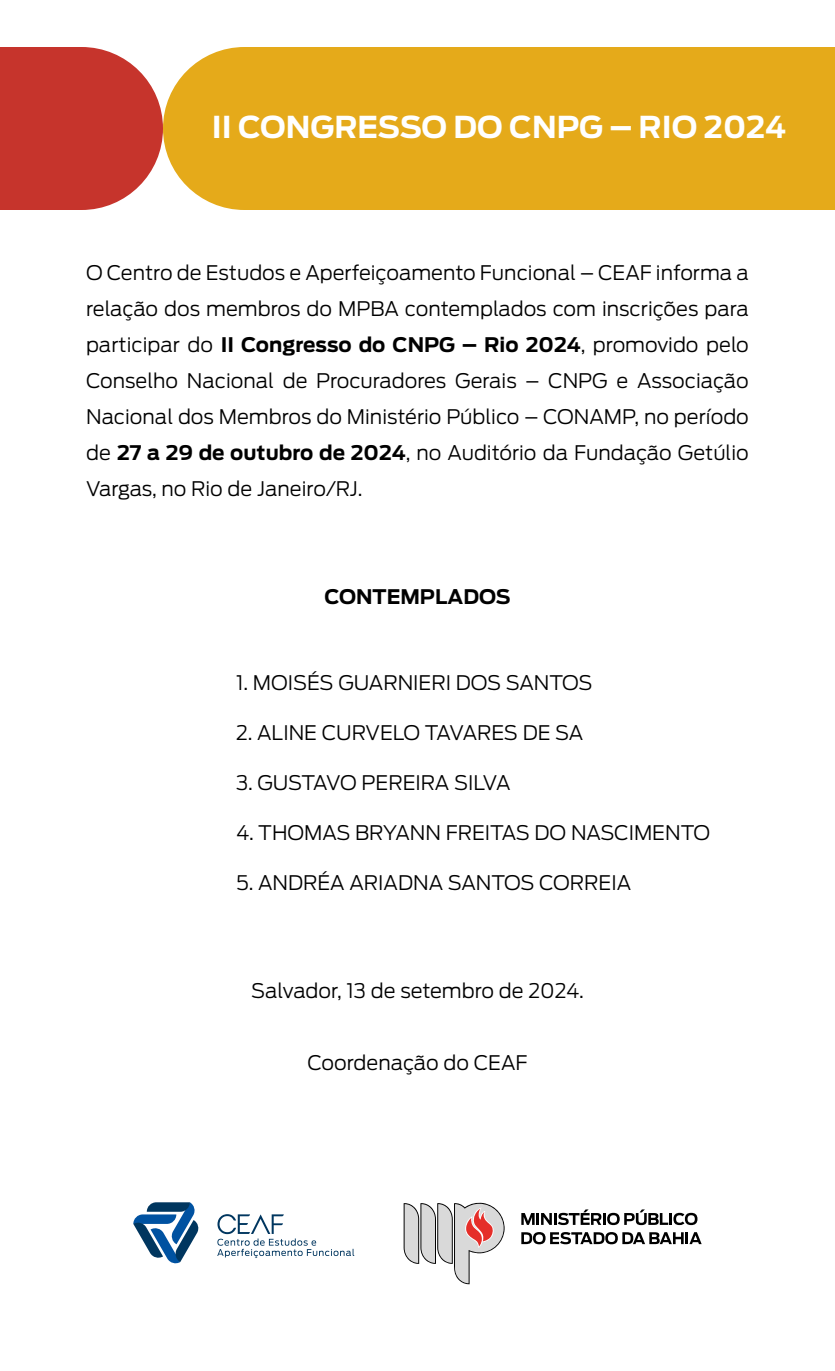
<style>
.page{position:relative;width:835px;height:1371px;background:#fff}
.page>*{position:absolute;margin:0;border:0;box-sizing:border-box;transform-origin:0 0}
.t1{font:700 30px "Antenna";color:#fff}
.t2{font:300 20px/36px "Antenna";color:#000;text-align:justify}
.t3{font:700 20px "Antenna";color:#000}
.s1{font-weight:700}
</style>
<div class="page">
<div style="left:163px;top:47px;width:672px;height:163px;background:#e5aa1a"></div>
<svg style="left:0;top:47px;width:163px;height:163px;background:#cc4942"></svg>
<svg style="left:133px;top:1202px;width:66px;height:62px"></svg>
<svg style="left:217px;top:1214px;width:137px;height:44px"></svg>
<svg style="left:404px;top:1202px;width:101px;height:82px"></svg>
<svg style="left:521px;top:1209px;width:176px;height:16px"></svg>
<svg style="left:521px;top:1232px;width:181px;height:12px"></svg>
<h1 class="t1" style="left:212px;top:109px;width:576px">II CONGRESSO DO CNPG – RIO 2024</h1>
<p class="t2" style="left:86px;top:254px;width:664px">O Centro de Estudos e Aperfeiçoamento Funcional – CEAF informa a relação dos membros do MPBA contemplados com inscrições para participar do <span class="s1">II Congresso do CNPG – Rio 2024</span>, promovido pelo Conselho Nacional de Procuradores Gerais – CNPG e Associação Nacional dos Membros do Ministério Público – CONAMP, no período de <span class="s1">27 a 29 de outubro de 2024</span>, no Auditório da Fundação Getúlio Vargas, no Rio de Janeiro/RJ.</p>
<p class="t3" style="left:324px;top:584px;width:188px">CONTEMPLADOS</p>
<p class="t2" style="left:236px;top:664px;width:358px">1. MOISÉS GUARNIERI DOS SANTOS</p>
<p class="t2" style="left:236px;top:714px;width:349px">2. ALINE CURVELO TAVARES DE SA</p>
<p class="t2" style="left:236px;top:764px;width:276px">3. GUSTAVO PEREIRA SILVA</p>
<p class="t2" style="left:236px;top:814px;width:475px">4. THOMAS BRYANN FREITAS DO NASCIMENTO</p>
<p class="t2" style="left:236px;top:864px;width:397px">5. ANDRÉA ARIADNA SANTOS CORREIA</p>
<p class="t2" style="left:251px;top:972px;width:334px">Salvador, 13 de setembro de 2024.</p>
<p class="t2" style="left:308px;top:1044px;width:221px">Coordenação do CEAF</p>
</div>
